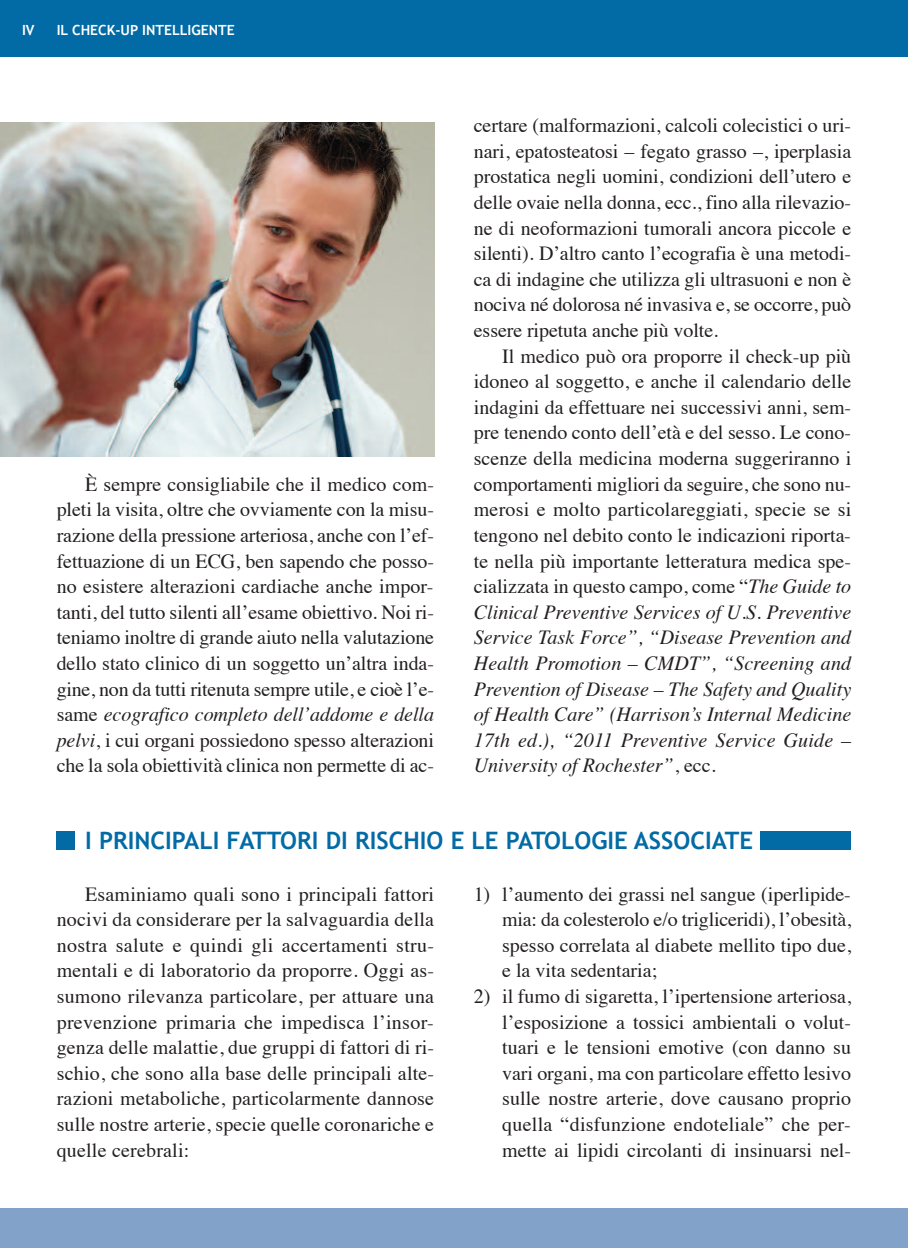
<style>
.page{position:relative;width:908px;height:1248px;background:#fff}
.page>*{position:absolute;margin:0;border:0;box-sizing:border-box;transform-origin:0 0}
.t1{font:700 24px "Trebuchet MS";color:#026aa5}
.t2{font:20px/25.6px "Times";color:#231f20;text-align:justify}
.t3{font:700 14px "Trebuchet MS";color:#fff}
.s1{font-style:italic}
</style>
<div class="page">
<div style="left:0;top:0;width:907px;height:57px;background:#026aa5"></div>
<div style="left:0;top:1208px;width:907px;height:39px;background:#82a2ca"></div>
<img style="left:0;top:122px;width:434px;height:335px">
<div style="left:760px;top:831px;width:90px;height:18px;background:#026aa5"></div>
<div style="left:57px;top:831px;width:18px;height:18px;background:#026aa5"></div>
<p class="t3" style="left:22px;top:22px;width:14px">IV</p>
<p class="t3" style="left:57px;top:22px;width:179px">IL CHECK-UP INTELLIGENTE</p>
<p class="t2" style="left:57px;top:473px;width:379px;text-indent:28px">È sempre consigliabile che il medico com&shy;pleti la visita, oltre che ovviamente con la misu&shy;razione della pressione arteriosa, anche con l’ef&shy;fettuazione di un ECG, ben sapendo che posso&shy;no esistere alterazioni cardiache anche impor&shy;tanti, del tutto silenti all’esame obiettivo. Noi ri&shy;teniamo inoltre di grande aiuto nella valutazione dello stato clinico di un soggetto un’altra inda&shy;gine, non da tutti ritenuta sempre utile, e cioè l’e&shy;same <span class="s1">ecografico completo dell’addome e della pelvi</span>, i cui organi possiedono spesso alterazioni che la sola obiettività clinica non permette di ac-</p>
<p class="t2" style="left:473px;top:114px;width:379px">certare (malformazioni, calcoli colecistici o uri&shy;nari, epatosteatosi – fegato grasso –, iperplasia prostatica negli uomini, condizioni dell’utero e delle ovaie nella donna, ecc., fino alla rilevazio&shy;ne di neoformazioni tumorali ancora piccole e silenti). D’altro canto l’ecografia è una metodi&shy;ca di indagine che utilizza gli ultrasuoni e non è nociva né dolorosa né invasiva e, se occorre, può essere ripetuta anche più volte.</p>
<p class="t2" style="left:473px;top:345px;width:379px;text-indent:28px">Il medico può ora proporre il check-up più idoneo al soggetto, e anche il calendario delle indagini da effettuare nei successivi anni, sem&shy;pre tenendo conto dell’età e del sesso. Le cono&shy;scenze della medicina moderna suggeriranno i comportamenti migliori da seguire, che sono nu&shy;merosi e molto particolareggiati, specie se si tengono nel debito conto le indicazioni riporta&shy;te nella più importante letteratura medica spe&shy;cializzata in questo campo, come “<span class="s1">The Guide to Clinical Preventive Services of U.S. Preventive Service Task Force”, “Disease Prevention and Health Promotion – CMDT”, “Screening and Prevention of Disease – The Safety and Quality of Health Care” (Harrison’s Internal Medicine 17th ed.), “2011 Preventive Service Guide – University of Rochester”</span>, ecc.</p>
<p class="t1" style="left:85px;top:826px;width:669px">I PRINCIPALI FATTORI DI RISCHIO E LE PATOLOGIE ASSOCIATE</p>
<p class="t2" style="left:57px;top:882px;width:379px;text-indent:28px">Esaminiamo quali sono i principali fattori nocivi da considerare per la salvaguardia della nostra salute e quindi gli accertamenti stru&shy;mentali e di laboratorio da proporre. Oggi as&shy;sumono rilevanza particolare, per attuare una prevenzione primaria che impedisca l’insor&shy;genza delle malattie, due gruppi di fattori di ri&shy;schio, che sono alla base delle principali alte&shy;razioni metaboliche, particolarmente dannose sulle nostre arterie, specie quelle coronariche e quelle cerebrali:</p>
<p class="t2" style="left:502px;top:882px;width:350px;text-indent:-28px">1) l’aumento dei grassi nel sangue (iperlipide&shy;mia: da colesterolo e/o trigliceridi), l’obesità, spesso correlata al diabete mellito tipo due, e la vita sedentaria;</p>
<p class="t2" style="left:502px;top:985px;width:350px;text-indent:-28px">2) il fumo di sigaretta, l’ipertensione arteriosa, l’esposizione a tossici ambientali o volut&shy;tuari e le tensioni emotive (con danno su vari organi, ma con particolare effetto lesivo sulle nostre arterie, dove causano proprio quella “disfunzione endoteliale” che per&shy;mette ai lipidi circolanti di insinuarsi nel-</p>
</div>
